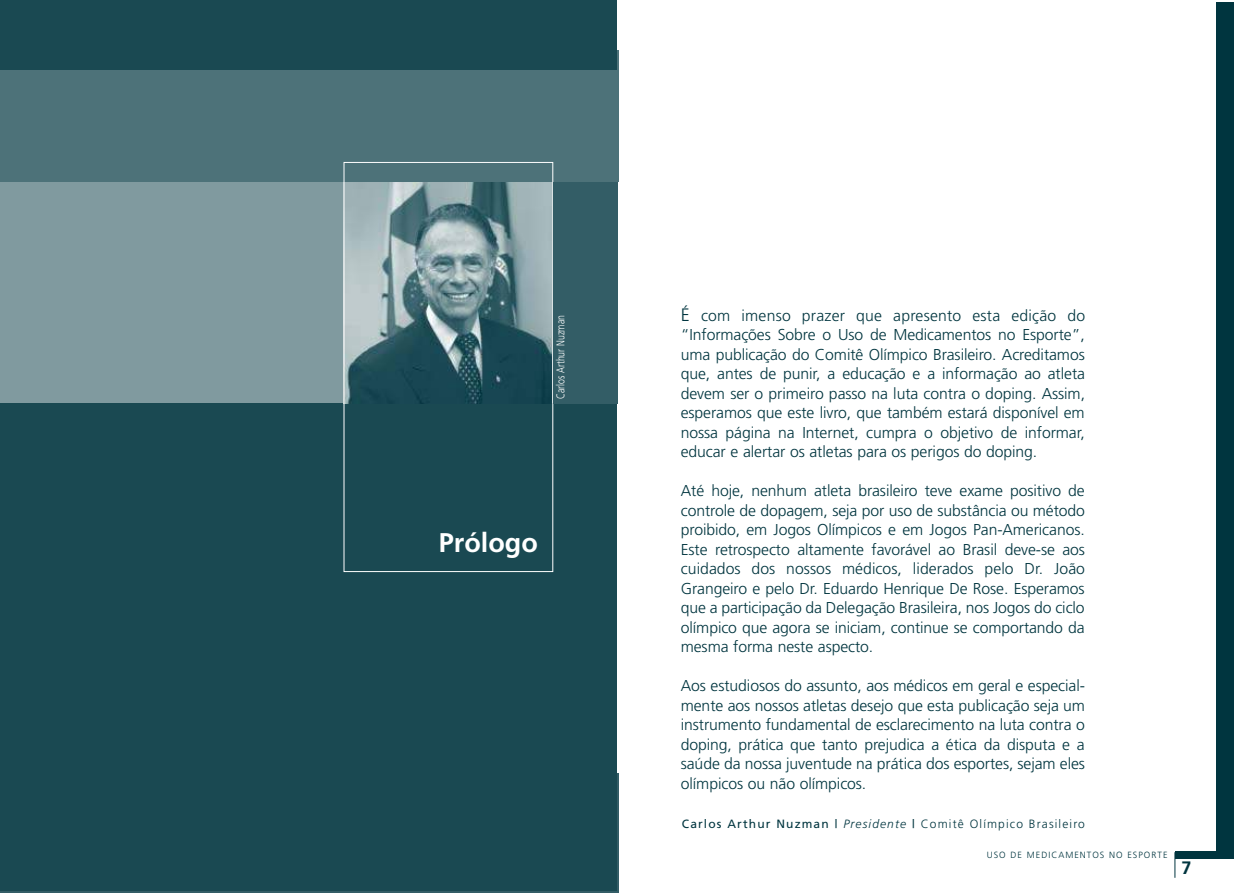
<style>
.page{position:relative;width:1234px;height:893px;background:#fff}
.page>*{position:absolute;margin:0;border:0;box-sizing:border-box;transform-origin:0 0}
.t1{font:700 27px "Frutiger";color:#fff}
.t2{font:700 18px "Frutiger";color:#00353f}
.t3{font:300 15.75px/19.5px "Frutiger";letter-spacing:-.005em;color:#00353f;text-align:justify}
.t4{font:300 12px "Frutiger";letter-spacing:.095em;color:#00353f}
.t5{font:300 11.25px "Frutiger";color:#fff;scale:.77 1}
.t6{font:300 9px "Frutiger";letter-spacing:.11em;color:#00353f}
.s1{font-size:18px}
.s2{font-weight:400}
.s3{font-style:italic}
</style>
<div class="page">
<div style="left:1215px;top:2px;width:18px;height:849px;background:#00353f"></div>
<div style="left:1174px;top:851px;width:59px;height:8px;background:#00353f"></div>
<svg style="left:1174px;top:852px;width:1px;height:26px"></svg>
<div style="left:0;top:774px;width:618px;height:119px;background:linear-gradient(to right,#1a4952,#1a4952)"></div>
<div style="left:0;top:0;width:616px;height:890px;background:#1a4952"></div>
<div style="left:0;top:181px;width:616px;height:222px;background:#809a9f"></div>
<img style="left:345px;top:182px;width:206px;height:222px">
<div style="left:0;top:51px;width:619px;height:131px;background:#4d7279"></div>
<div style="left:0;top:28px;width:617px;height:42px;background:#1a4952"></div>
<div style="left:343px;top:162px;width:210px;height:410px;border:1px solid #fff"></div>
<div style="left:553px;top:182px;width:64px;height:221px;background:#335d66"></div>
<p class="t5" style="left:556px;top:399px;width:110px;rotate:-90deg">Carlos Arthur Nuzman</p>
<h1 class="t1" style="left:439px;top:531px;width:100px">Prólogo</h1>
<p class="t3" style="left:680px;top:307px;width:406px"><span class="s1">É</span> com imenso prazer que apresento esta edição do “Informações Sobre o Uso de Medicamentos no Esporte”, uma publicação do Comitê Olímpico Brasileiro. Acreditamos que, antes de punir, a educação e a informação ao atleta devem ser o primeiro passo na luta contra o doping. Assim, esperamos que este livro, que também estará disponível em nossa página na Internet, cumpra o objetivo de informar, educar e alertar os atletas para os perigos do doping.</p>
<p class="t3" style="left:680px;top:482px;width:405px">Até hoje, nenhum atleta brasileiro teve exame positivo de controle de dopagem, seja por uso de substância ou método proibido, em Jogos Olímpicos e em Jogos Pan-Americanos.<br>Este retrospecto altamente favorável ao Brasil deve-se aos cuidados dos nossos médicos, liderados pelo Dr. João Grangeiro e pelo Dr. Eduardo Henrique De Rose. Esperamos que a participação da Delegação Brasileira, nos Jogos do ciclo olímpico que agora se iniciam, continue se comportando da mesma forma neste aspecto.</p>
<p class="t3" style="left:680px;top:677px;width:405px">Aos estudiosos do assunto, aos médicos em geral e especial&shy;mente aos nossos atletas desejo que esta publicação seja um instrumento fundamental de esclarecimento na luta contra o doping, prática que tanto prejudica a ética da disputa e a saúde da nossa juventude na prática dos esportes, sejam eles olímpicos ou não olímpicos.</p>
<p class="t4" style="left:681px;top:819px;width:404px"><span class="s2">Carlos Arthur Nuzman |</span> <span class="s3">Presidente</span> <span class="s2">|</span> Comitê Olímpico Brasileiro</p>
<p class="t6" style="left:986px;top:852px;width:182px">USO DE MEDICAMENTOS NO ESPORTE</p>
<p class="t2" style="left:1181px;top:860px;width:12px">7</p>
</div>
